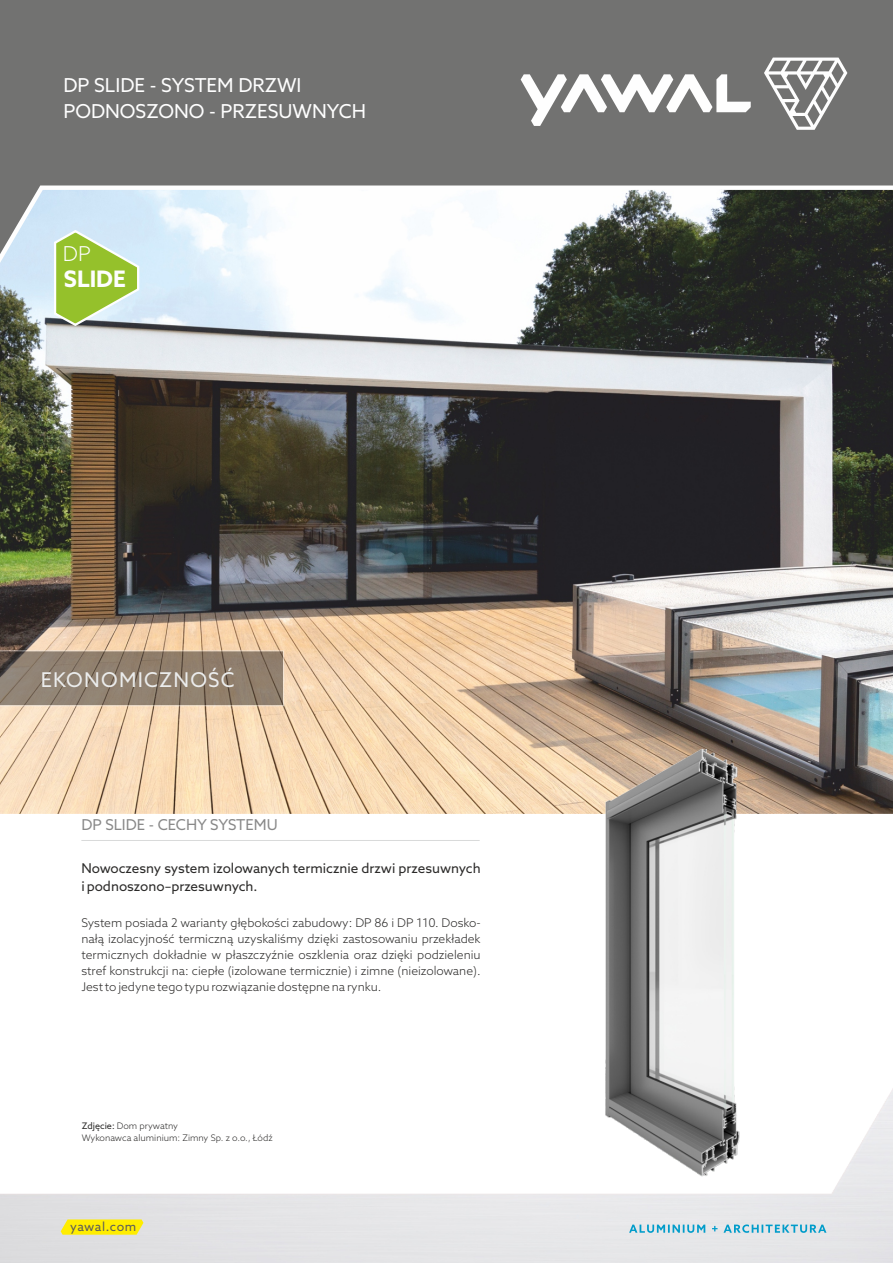
<style>
.page{position:relative;width:893px;height:1263px;background:#fff}
.page>*{position:absolute;margin:0;border:0;box-sizing:border-box;transform-origin:0 0}
.t1{font:700 22.65px "Azo Sans";color:#fefefe}
.t2{font:300 20.55px "Azo Sans";color:#fefefe}
.t3{font:20.4px "Azo Sans";letter-spacing:.06em;color:#ebecec}
.t4{font:19.2px/25.8px "Azo Sans";color:#fefefe}
.t5{font:15px "Azo Sans";color:#898989}
.t6{font:13.5px/18px "Azo Sans";color:#2b2a29}
.t7{font:12.45px "Azo Sans";letter-spacing:.035em;color:#5b5b5b}
.t8{font:300 12px/15.9px "Azo Sans";color:#2b2a29;text-align:justify}
.t9{font:300 9px/12px "Azo Sans";color:#2b2a29}
.s1{font-weight:400}
</style>
<div class="page">
<img style="left:0;top:285px;width:893px;height:529px">
<svg style="left:629px;top:1224px;width:197px;height:9px;background:#95ccdd"></svg>
<svg style="left:61px;top:1219px;width:82px;height:16px"></svg>
<hr style="left:81px;top:840px;width:399px;height:1px;background:#d9dada">
<img style="left:544px;top:738px;width:256px;height:439px">
<svg style="left:0;top:276px;width:893px;height:9px"></svg>
<svg style="left:0;top:0;width:893px;height:276px;fill:#727271"></svg>
<svg style="left:521px;top:74px;width:230px;height:52px"></svg>
<svg style="left:764px;top:58px;width:83px;height:72px"></svg>
<svg style="left:53px;top:228px;width:87px;height:99px;background:#abca78"></svg>
<svg style="left:0;top:650px;width:284px;height:56px;background:#90806f"></svg>
<h3 class="t4" style="left:63px;top:74px;width:304px">DP SLIDE - SYSTEM DRZWI<br>PODNOSZONO - PRZESUWNYCH</h3>
<h2 class="t2" style="left:63px;top:245px;width:29px">DP</h2>
<h1 class="t1" style="left:64px;top:270px;width:63px">SLIDE</h1>
<h3 class="t3" style="left:41px;top:671px;width:195px">EKONOMICZNOŚĆ</h3>
<p class="t5" style="left:81px;top:818px;width:198px">DP SLIDE - CECHY SYSTEMU</p>
<p class="t6" style="left:81px;top:860px;width:401px">Nowoczesny system izolowanych termicznie drzwi przesuwnych i podnoszono–przesuwnych.</p>
<p class="t8" style="left:81px;top:916px;width:401px">System posiada 2 warianty głębokości zabudowy: DP 86 i DP 110. Dosko&shy;nałą izolacyjność termiczną uzyskaliśmy dzięki zastosowaniu przekładek termicznych dokładnie w płaszczyźnie oszklenia oraz dzięki podzieleniu stref konstrukcji na: ciepłe (izolowane termicznie) i zimne (nieizolowane).<br>Jest to jedyne tego typu rozwiązanie dostępne na rynku.</p>
<p class="t9" style="left:82px;top:1120px;width:192px"><span class="s1">Zdjęcie:</span> Dom prywatny<br>Wykonawca aluminium: Zimny Sp. z o.o., Łódź</p>
<p class="t7" style="left:70px;top:1221px;width:68px">yawal.com</p>
</div>
